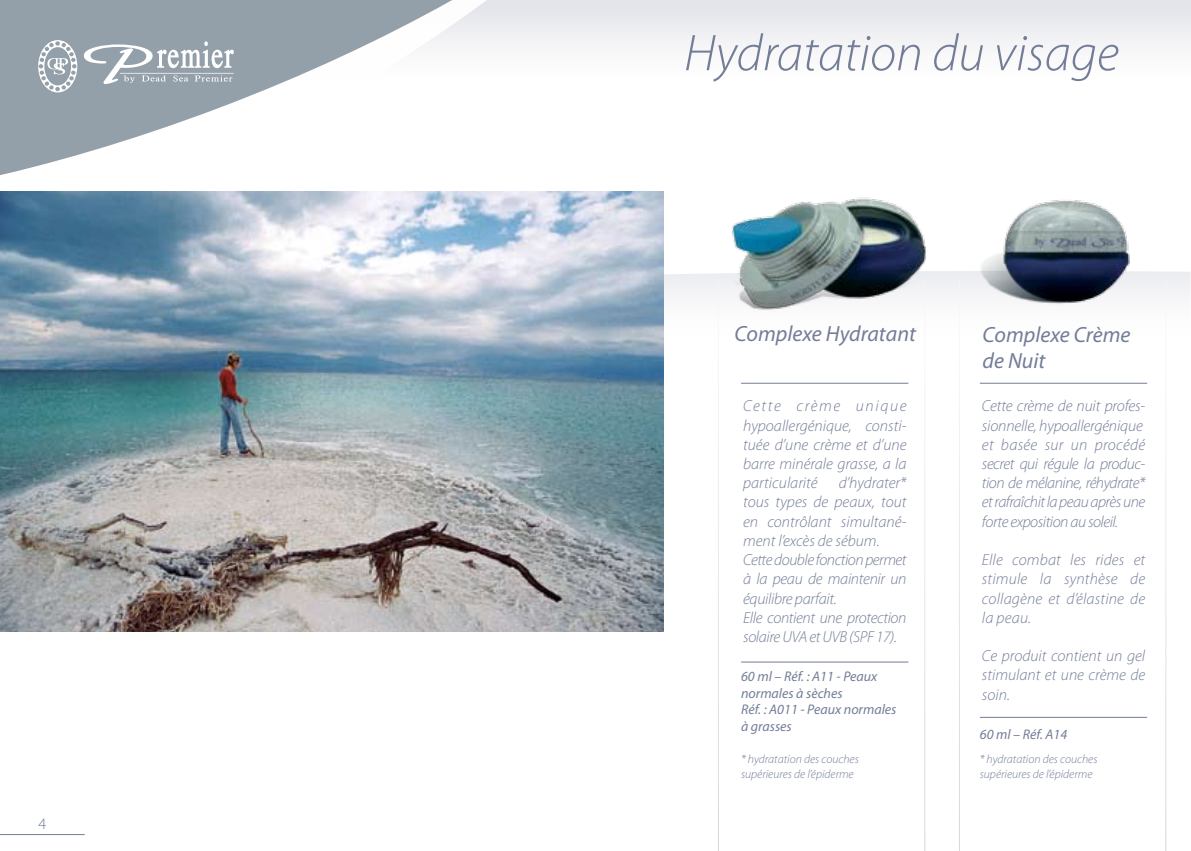
<style>
.page{position:relative;width:1191px;height:851px;background:#fff}
.page>*{position:absolute;margin:0;border:0;box-sizing:border-box;transform-origin:0 0}
.t1{font:italic 300 52px "Myriad Pro";color:#737d97}
.t2{font:italic 22px/26.4px "Myriad Pro";color:#737d97}
.t3{font:italic 300 16px/19.2px "Myriad Pro";letter-spacing:-.01em;color:#737d97;text-align:justify}
.t4{font:italic 300 16px/19.2px "Myriad Pro";letter-spacing:-.03em;color:#737d97}
.t5{font:italic 14px/16.8px "Myriad Pro";color:#737d97}
.t6{font:italic 300 12px/14.4px "Myriad Pro";color:#737d97}
</style>
<div class="page">
<hr style="left:0;top:834px;width:85px;height:1px;background:#737d97">
<div style="left:0;top:0;width:1191px;height:83px;background:linear-gradient(to bottom,#e2e4e9,#fff)"></div>
<svg style="left:663px;top:271px;width:525px;height:156px"></svg>
<svg style="left:1190px;top:0;width:1px;height:83px"></svg>
<svg style="left:1188px;top:272px;width:3px;height:23px"></svg>
<svg style="left:663px;top:243px;width:120px;height:107px"></svg>
<hr style="left:980px;top:383px;width:167px;height:1px;background:#737d97">
<hr style="left:980px;top:717px;width:167px;height:1px;background:#737d97">
<hr style="left:741px;top:383px;width:167px;height:1px;background:#737d97">
<hr style="left:741px;top:661px;width:167px;height:1px;background:#737d97">
<svg style="left:0;top:0;width:798px;height:243px"></svg>
<svg style="left:84px;top:41px;width:150px;height:43px"></svg>
<svg style="left:38px;top:40px;width:39px;height:52px"></svg>
<img style="left:0;top:191px;width:663px;height:440px">
<hr style="left:1165px;top:280px;width:1px;height:570px;background:#fff">
<hr style="left:959px;top:280px;width:1px;height:570px;background:#fff">
<hr style="left:924px;top:280px;width:1px;height:570px;background:#fff">
<hr style="left:718px;top:280px;width:1px;height:570px;background:#fff">
<img style="left:966px;top:200px;width:180px;height:114px">
<img style="left:724px;top:184px;width:209px;height:135px">
<h1 class="t1" style="left:684px;top:22px;width:436px">Hydratation du visage</h1>
<h2 class="t2" style="left:734px;top:320px;width:183px">Complexe Hydratant</h2>
<p class="t3" style="left:743px;top:396px;width:165px">Cette crème unique hypoallergénique, consti&shy;tuée d’une crème et d’une barre minérale grasse, a la particularité</p>
<p class="t3" style="left:743px;top:473px;width:165px;text-align:left;text-indent:96px">d’hydrater* tous types de peaux, tout en contrôlant simultané&shy;ment l’excès de sébum.<br>Cette double fonction permet à la peau de maintenir un équilibre parfait.<br>Elle contient une protection solaire UVA et UVB (SPF 17).</p>
<p class="t5" style="left:741px;top:667px;width:157px">60 ml – Réf. : A11 - Peaux normales à sèches<br>Réf. : A011 - Peaux normales à grasses</p>
<h2 class="t2" style="left:982px;top:321px;width:149px">Complexe Crème de Nuit</h2>
<p class="t4" style="left:982px;top:396px;width:165px">Cette crème de nuit profes&shy;sionnelle, hypoallergénique et basée sur un procédé secret qui régule la produc&shy;tion de mélanine, réhydrate* et rafraîchit la peau après une forte exposition au soleil.</p>
<p class="t3" style="left:982px;top:550px;width:165px">Elle combat les rides et stimule la synthèse de collagène et d’élastine de la peau.</p>
<p class="t3" style="left:982px;top:646px;width:165px">Ce produit contient un gel stimulant et une crème de soin.</p>
<p class="t5" style="left:980px;top:725px;width:89px">60 ml – Réf. A14</p>
<p class="t6" style="left:741px;top:752px;width:119px">* hydratation des couches supérieures de l’épiderme</p>
<p class="t6" style="left:979px;top:752px;width:119px">* hydratation des couches supérieures de l’épiderme</p>
</div>
